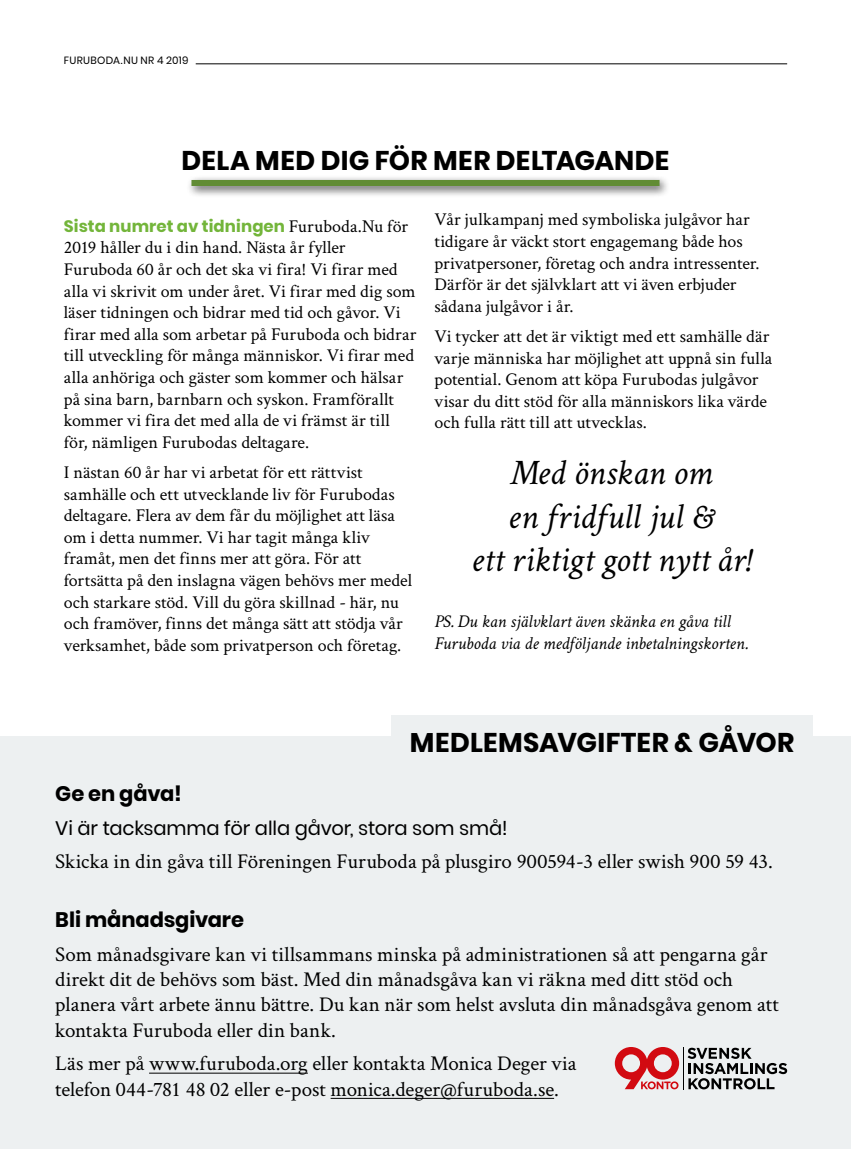
<style>
.page{position:relative;width:851px;height:1149px;background:#fff}
.page>*{position:absolute;margin:0;border:0;box-sizing:border-box;transform-origin:0 0}
.t1{font:italic 36px/43.2px "Crimson Text";letter-spacing:-.01em;color:#000;text-align:center}
.t2{font:700 27px "Poppins";letter-spacing:.01em;color:#000}
.t3{font:21px/25.2px "Crimson Text";color:#000}
.t4{font:700 21px "Poppins";letter-spacing:-.005em;color:#000}
.t5{font:19.5px "Poppins";letter-spacing:-.005em;color:#000}
.t6{font:18px/21.6px "Crimson Text";color:#000}
.t7{font:italic 18px/21.6px "Crimson Text";letter-spacing:-.005em;color:#000}
.t8{font:700 16.5px "Poppins";letter-spacing:.005em;color:#73b53a}
.t9{font:10.5px "Poppins";letter-spacing:.03em;color:#000}
.s1{font-family:"Crimson Text";font-weight:400;font-size:18px;color:#000}
</style>
<div class="page">
<hr style="left:196px;top:63px;width:591px;height:1px;background:#000">
<div style="left:0;top:736px;width:850px;height:412px;background:#edf0f1"></div>
<hr style="left:149px;top:1072px;width:159px;height:1px;background:#000">
<hr style="left:330px;top:1097px;width:224px;height:1px;background:#000">
<div style="left:391px;top:714px;width:421px;height:46px;background:#edf0f1"></div>
<hr style="left:683px;top:1046px;width:1px;height:42px;background:#000">
<svg style="left:687px;top:1047px;width:100px;height:42px"></svg>
<svg style="left:614px;top:1047px;width:65px;height:41px"></svg>
<div style="left:186px;top:174px;width:484px;height:23px;background:#000;opacity:.75"></div>
<div style="left:191px;top:180px;width:468px;height:6px;background:#618c34"></div>
<p class="t9" style="left:64px;top:54px;width:126px">FURUBODA.NU NR 4 2019</p>
<h2 class="t2" style="left:181px;top:145px;width:489px">DELA MED DIG FÖR MER DELTAGANDE</h2>
<p class="t8" style="left:64px;top:216px;width:346px">Sista numret av tidningen <span class="s1">Furuboda.Nu för</span></p>
<p class="t6" style="left:64px;top:236px;width:354px">2019 håller du i din hand. Nästa år fyller Furuboda 60 år och det ska vi fira! Vi firar med alla vi skrivit om under året. Vi firar med dig som läser tidningen och bidrar med tid och gåvor. Vi firar med alla som arbetar på Furuboda och bidrar till utveckling för många människor. Vi firar med alla anhöriga och gäster som kommer och hälsar på sina barn, barnbarn och syskon. Framförallt kommer vi fira det med alla de vi främst är till för, nämligen Furubodas deltagare.</p>
<p class="t6" style="left:64px;top:460px;width:350px">I nästan 60 år har vi arbetat för ett rättvist samhälle och ett utvecklande liv för Furubodas deltagare. Flera av dem får du möjlighet att läsa om i detta nummer. Vi har tagit många kliv framåt, men det finns mer att göra. För att fortsätta på den inslagna vägen behövs mer medel och starkare stöd. Vill du göra skillnad - här, nu och framöver, finns det många sätt att stödja vår verksamhet, både som privatperson och företag.</p>
<p class="t6" style="left:434px;top:208px;width:327px">Vår julkampanj med symboliska julgåvor har tidigare år väckt stort engagemang både hos privatpersoner, företag och andra intressenter.<br>Därför är det självklart att vi även erbjuder sådana julgåvor i år.</p>
<p class="t6" style="left:434px;top:324px;width:339px">Vi tycker att det är viktigt med ett samhälle där varje människa har möjlighet att uppnå sin fulla potential. Genom att köpa Furubodas julgåvor visar du ditt stöd för alla människors lika värde och fulla rätt till att utvecklas.</p>
<h1 class="t1" style="left:471px;top:451px;width:281px">Med önskan om<br>en fridfull jul &amp;<br>ett riktigt gott nytt år!</h1>
<p class="t7" style="left:434px;top:610px;width:314px">PS. Du kan självklart även skänka en gåva till<br>Furuboda via de medföljande inbetalningskorten.</p>
<h2 class="t2" style="left:410px;top:726px;width:386px">MEDLEMSAVGIFTER &amp; GÅVOR</h2>
<p class="t4" style="left:55px;top:781px;width:128px">Ge en gåva!</p>
<p class="t5" style="left:55px;top:816px;width:454px">Vi är tacksamma för alla gåvor, stora som små!</p>
<p class="t3" style="left:55px;top:847px;width:719px">Skicka in din gåva till Föreningen Furuboda på plusgiro 900594-3 eller swish 900 59 43.</p>
<p class="t4" style="left:55px;top:907px;width:190px">Bli månadsgivare</p>
<p class="t3" style="left:55px;top:940px;width:725px">Som månadsgivare kan vi tillsammans minska på administrationen så att pengarna går direkt dit de behövs som bäst. Med din månadsgåva kan vi räkna med ditt stöd och planera vårt arbete ännu bättre. Du kan när som helst avsluta din månadsgåva genom att kontakta Furuboda eller din bank.</p>
<p class="t3" style="left:55px;top:1049px;width:522px">Läs mer på www.furuboda.org eller kontakta Monica Deger via telefon 044-781 48 02 eller e-post monica.deger@furuboda.se.</p>
</div>
